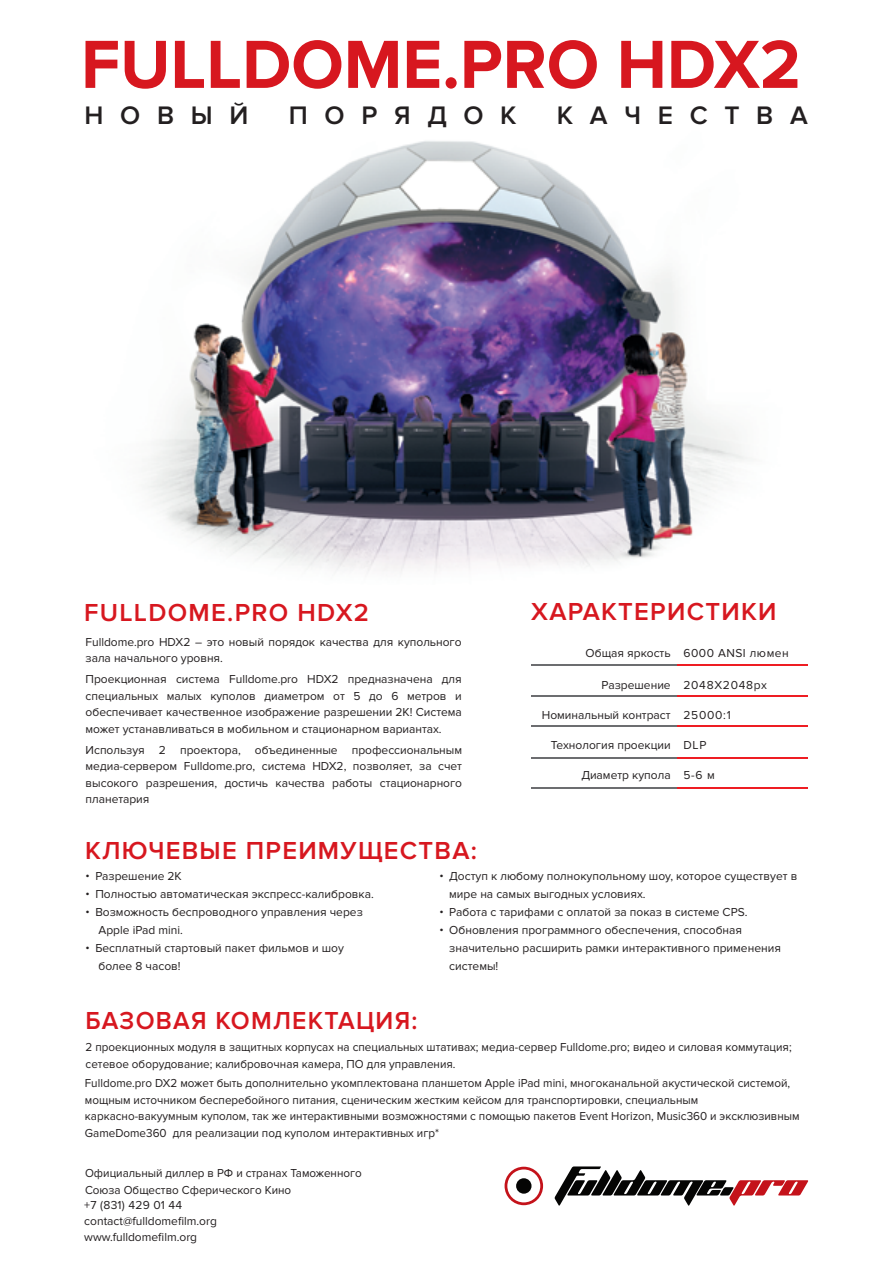
<style>
.page{position:relative;width:893px;height:1263px;background:#fff}
.page>*{position:absolute;margin:0;border:0;box-sizing:border-box;transform-origin:0 0}
.t1{font:700 70.5px "Proxima Nova";color:#d7171f}
.t2{font:600 26.25px "Proxima Nova";letter-spacing:.635em;color:#231f20}
.t3{font:600 25.5px "Proxima Nova";letter-spacing:.05em;color:#d7171f}
.t4{font:12px/16.5px "Proxima Nova";color:#231f20}
.t5{font:12px "Proxima Nova";letter-spacing:.02em;color:#231f20}
.t6{font:12px "Proxima Nova";letter-spacing:.025em;color:#231f20}
</style>
<div class="page">
<img style="left:147px;top:141px;width:601px;height:431px">
<hr style="left:531px;top:664px;width:146px;height:1px;background:#6c6d70">
<hr style="left:531px;top:695px;width:146px;height:1px;background:#6c6d70">
<hr style="left:531px;top:725px;width:146px;height:2px;background:#6c6d70">
<hr style="left:531px;top:757px;width:146px;height:1px;background:#6c6d70">
<hr style="left:531px;top:787px;width:146px;height:1px;background:#6c6d70">
<hr style="left:677px;top:664px;width:131px;height:1px;background:#ee1d23">
<hr style="left:677px;top:695px;width:131px;height:1px;background:#ee1d23">
<hr style="left:677px;top:725px;width:131px;height:2px;background:#ee1d23">
<hr style="left:677px;top:757px;width:131px;height:1px;background:#ee1d23">
<hr style="left:677px;top:787px;width:131px;height:1px;background:#ee1d23">
<svg style="left:505px;top:1167px;width:38px;height:38px"></svg>
<div style="left:507px;top:1169px;width:33px;height:33px;background:#fff;border-radius:50%"></div>
<div style="left:516px;top:1178px;width:15px;height:16px;background:#050504;border-radius:50%"></div>
<svg style="left:555px;top:1166px;width:253px;height:39px"></svg>
<h1 class="t1" style="left:81px;top:24px;width:721px">FULLDOME.PRO HDX2</h1>
<h2 class="t2" style="left:84px;top:100px;width:166px">НОВЫЙ</h2>
<h2 class="t2" style="left:289px;top:100px;width:229px">ПОРЯДОК</h2>
<h2 class="t2" style="left:557px;top:100px;width:252px">КАЧЕСТВА</h2>
<h3 class="t3" style="left:84px;top:598px;width:286px">FULLDOME.PRO HDX2</h3>
<h3 class="t3" style="left:531px;top:597px;width:247px">ХАРАКТЕРИСТИКИ</h3>
<p class="t4" style="left:86px;top:634px;width:377px">Fulldome.pro HDX2 – это новый порядок качества для купольного зала начального уровня.</p>
<p class="t4" style="left:86px;top:671px;width:378px;text-align:justify">Проекционная система Fulldome.pro HDX2 предназначена для специальных малых куполов диаметром от 5 до 6 метров и обеспечивает качественное изображение разрешении 2К! Система может устанавливаться в мобильном и стационарном вариантах.</p>
<p class="t4" style="left:86px;top:742px;width:378px;text-align:justify">Используя 2 проектора, объединенные профессиональным медиа-сервером Fulldome.pro, система HDX2, позволяет, за счет высокого разрешения, достичь качества работы стационарного планетария</p>
<p class="t5" style="left:586px;top:646px;width:205px">Общая яркость 6000 ANSI люмен</p>
<p class="t6" style="left:602px;top:678px;width:167px">Разрешение 2048Х2048px</p>
<p class="t4" style="left:542px;top:707px;width:190px">Номинальный контраст 25000:1</p>
<p class="t4" style="left:551px;top:737px;width:157px">Технология прoекции DLP</p>
<p class="t4" style="left:581px;top:767px;width:135px">Диаметр купола 5-6 м</p>
<h3 class="t3" style="left:85px;top:835px;width:393px">КЛЮЧЕВЫЕ ПРЕИМУЩЕСТВА:</h3>
<p class="t4" style="left:86px;top:868px;width:98px">• Разрешение 2К</p>
<p class="t4" style="left:86px;top:886px;width:290px">• Полностью автоматическая экспресс-калибровка.</p>
<p class="t4" style="left:98px;top:903px;width:266px;line-height:18px;text-indent:-13px">• Возможность беспроводного управления через<br>Apple iPad mini.</p>
<p class="t4" style="left:98px;top:939px;width:247px;line-height:18px;text-indent:-13px">• Бесплатный стартовый пакет фильмов и шоу более 8 часов!</p>
<p class="t4" style="left:449px;top:867px;width:350px;line-height:18px;text-indent:-10px">• Доступ к любому полнокупольному шоу, которое существует в мире на самых выгодных условиях.</p>
<p class="t4" style="left:439px;top:904px;width:309px">• Работа с тарифами с оплатой за показ в системе CPS.</p>
<p class="t4" style="left:449px;top:921px;width:333px;line-height:18px;text-indent:-10px">• Обновления программного обеспечения, способная значительно расширить рамки интерактивного применения системы!</p>
<h3 class="t3" style="left:86px;top:1006px;width:333px">БАЗОВАЯ КОМЛЕКТАЦИЯ:</h3>
<p class="t4" style="left:86px;top:1039px;width:707px">2 проекционных модуля в защитных корпусах на специальных штативах; медиа-сервер Fulldome.pro; видео и силовая коммутация; сетевое оборудование; калибровочная камера, ПО для управления.</p>
<p class="t4" style="left:85px;top:1075px;width:716px">Fulldome.pro DX2 может быть дополнительно укомплектована планшетом Apple iPad mini, многоканальной акустической системой, мощным источником бесперебойного питания, сценическим жестким кейсом для транспортировки, специальным каркасно-вакуумным куполом, так же интерактивными возможностями с помощью пакетов Event Horizon, Music360 и эксклюзивным GameDome360 для реализации под куполом интерактивных игр*</p>
<p class="t4" style="left:85px;top:1165px;width:278px">Официальный диллер в РФ и странах Таможенного<br>Союза Общество Сферического Кино</p>
<p class="t5" style="left:84px;top:1198px;width:99px">+7 (831) 429 01 44</p>
<p class="t4" style="left:84px;top:1213px;width:134px">contact@fulldomefilm.org www.fulldomefilm.org</p>
</div>
